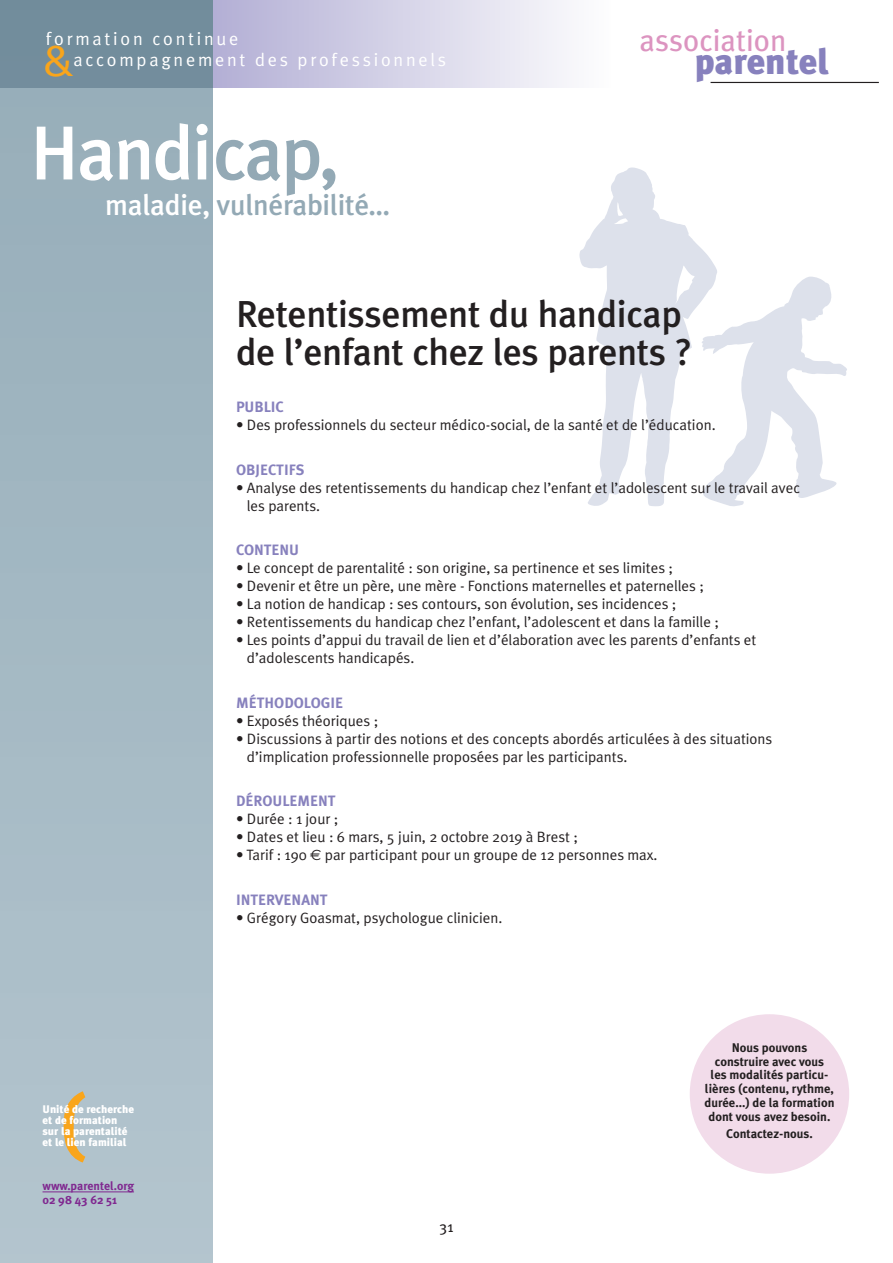
<style>
.page{position:relative;width:893px;height:1263px;background:#fff}
.page>*{position:absolute;margin:0;border:0;box-sizing:border-box;transform-origin:0 0}
.titreBase{font:500 76.35px "Meta Plus";letter-spacing:-.03em;color:#fff}
.Txt{font:46.5px "Meta Plus Normal";color:#f9a51b}
.Titre{font:500 37.5px/37.5px "Meta Plus";letter-spacing:-.01em;color:#231f20}
.t1{font:900 36px "Meta Plus";color:#8781bd}
.t2{font:30.6px "Meta Plus";color:#dc94c0}
.titreBase-2{font:500 29.1px "Meta Plus";letter-spacing:-.01em;color:#93a9b5}
.Txt-2{font:18.3px/20.2px "Meta Plus Normal";letter-spacing:.15em;color:#fff}
.Txt-3{font:15px/18px "Meta Plus Normal";color:#231f20}
.Sous-titre{font:700 15px "Meta Plus";color:#8781bd}
.t3{font:15px "Meta Plus";color:#231f20}
.t4{font:700 12.6px/13.8px "Meta Plus";color:#231f20;text-align:center}
.t5{font:700 12px/13.5px "Meta Plus";color:#802990}
.Normal_e{font:900 10.95px/10.9px "Meta Plus";color:#fff}
.s1{color:#93a9b5}
.s2{color:#fff}
.s3{font-family:"Euro Sans"}
</style>
<div class="page">
<svg style="left:717px;top:276px;width:130px;height:230px"></svg>
<svg style="left:579px;top:167px;width:138px;height:339px"></svg>
<svg style="left:213px;top:0;width:351px;height:88px;background:#d3d1e6"></svg>
<div style="left:0;top:0;width:213px;height:1263px;background:linear-gradient(to right,#a5b9c4,#a5b9c4)"></div>
<div style="left:0;top:0;width:213px;height:88px;background:#728d9c"></div>
<hr style="left:43px;top:1191px;width:91px;height:1px;background:#802990">
<hr style="left:711px;top:82px;width:168px;height:1px;background:#231f20">
<svg style="left:64px;top:1091px;width:21px;height:71px"></svg>
<div style="left:690px;top:1014px;width:159px;height:160px;background:#f2dcea;border-radius:50%"></div>
<p class="Txt-2" style="left:73px;top:29px;width:374px;text-indent:-27px">formation continue<br>accompagnement des professionnels</p>
<p class="Txt" style="left:43px;top:33px;width:33px">&amp;</p>
<p class="titreBase" style="left:30px;top:109px;width:311px">Handi<span class="s1">cap,</span></p>
<p class="titreBase-2" style="left:105px;top:188px;width:286px"><span class="s2">maladie,</span> vulnérabilité…</p>
<p class="t2" style="left:640px;top:22px;width:148px">association</p>
<p class="t1" style="left:695px;top:40px;width:136px">parentel</p>
<p class="Normal_e" style="left:43px;top:1104px;width:93px">Unité de recherche et de formation sur la parentalité et le lien familial</p>
<p class="t5" style="left:43px;top:1179px;width:93px">www.parentel.org<br>02 98 43 62 51</p>
<p class="Titre" style="left:236px;top:295px;width:458px">Retentissement du handicap de l’enfant chez les parents ?</p>
<p class="Sous-titre" style="left:236px;top:398px;width:49px">PUBLIC</p>
<p class="Txt-3" style="left:236px;top:416px;width:481px">• Des professionnels du secteur médico-social, de la santé et de l’éducation.</p>
<p class="Sous-titre" style="left:236px;top:461px;width:70px">OBJECTIFS</p>
<p class="Txt-3" style="left:247px;top:478px;width:555px;text-indent:-11px">• Analyse des retentissements du handicap chez l’enfant et l’adolescent sur le travail avec les parents.</p>
<p class="Sous-titre" style="left:236px;top:541px;width:65px">CONTENU</p>
<p class="Txt-3" style="left:236px;top:559px;width:439px">• Le concept de parentalité : son origine, sa pertinence et ses limites ;</p>
<p class="Txt-3" style="left:236px;top:577px;width:469px">• Devenir et être un père, une mère - Fonctions maternelles et paternelles ;</p>
<p class="Txt-3" style="left:236px;top:595px;width:442px">• La notion de handicap : ses contours, son évolution, ses incidences ;</p>
<p class="Txt-3" style="left:236px;top:613px;width:484px">• Retentissements du handicap chez l’enfant, l’adolescent et dans la famille ;</p>
<p class="Txt-3" style="left:247px;top:631px;width:511px;text-indent:-11px">• Les points d’appui du travail de lien et d’élaboration avec les parents d’enfants et d’adolescents handicapés.</p>
<p class="Sous-titre" style="left:236px;top:694px;width:109px">MÉTHODOLOGIE</p>
<p class="Txt-3" style="left:236px;top:711px;width:144px">• Exposés théoriques ;</p>
<p class="Txt-3" style="left:247px;top:729px;width:527px;text-indent:-11px">• Discussions à partir des notions et des concepts abordés articulées à des situations d’implication professionnelle proposées par les participants.</p>
<p class="Sous-titre" style="left:236px;top:792px;width:101px">DÉROULEMENT</p>
<p class="Txt-3" style="left:236px;top:810px;width:104px">• Durée : 1 jour ;</p>
<p class="Txt-3" style="left:236px;top:828px;width:343px">• Dates et lieu : 6 mars, 5 juin, 2 octobre 2019 à Brest ;</p>
<p class="Txt-3" style="left:236px;top:846px;width:423px">• Tarif : 190 <span class="s3">€</span> par participant pour un groupe de 12 personnes max.</p>
<p class="Sous-titre" style="left:236px;top:891px;width:93px">INTERVENANT</p>
<p class="Txt-3" style="left:236px;top:908px;width:268px">• Grégory Goasmat, psychologue clinicien.</p>
<p class="t3" style="left:440px;top:1218px;width:15px">31</p>
<p class="t4" style="left:704px;top:1040px;width:132px">Nous pouvons construire avec vous<br>les modalités particu&shy;lières (contenu, rythme, durée...) de la formation dont vous avez besoin.</p>
<p class="t4" style="left:726px;top:1127px;width:88px">Contactez-nous.</p>
</div>
